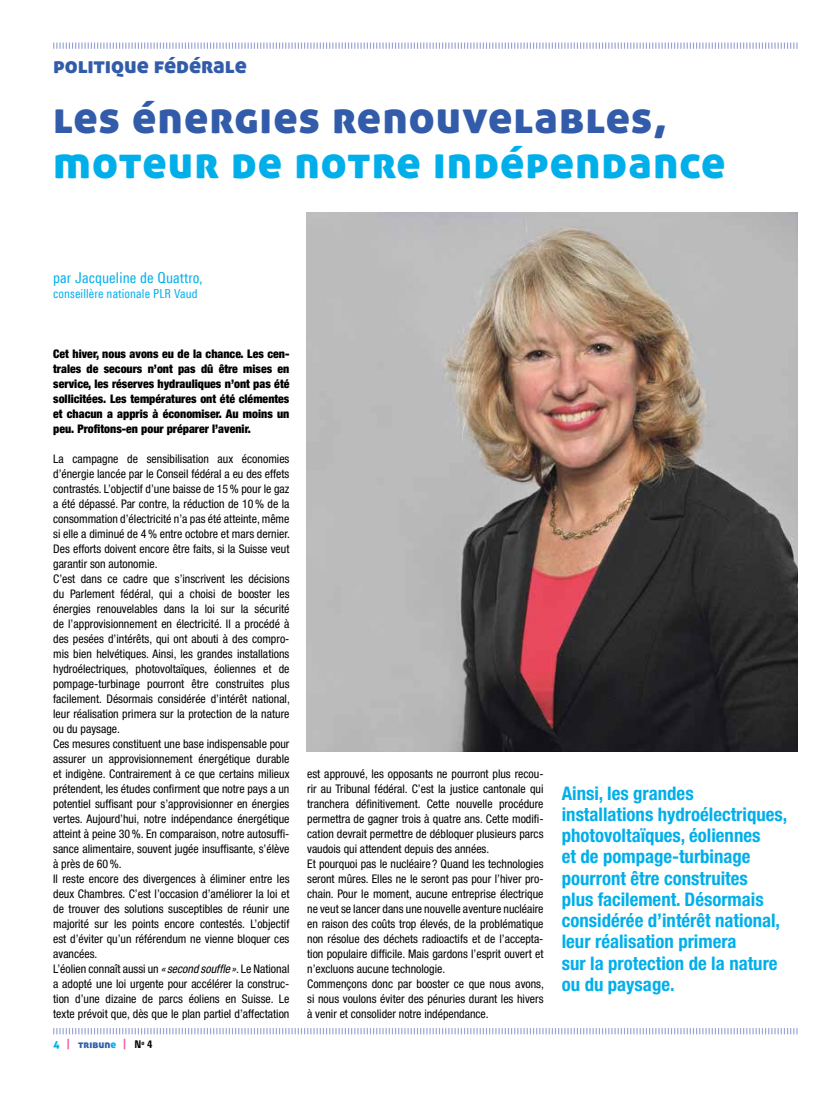
<style>
.page{position:relative;width:833px;height:1099px;background:#fff}
.page>*{position:absolute;margin:0;border:0;box-sizing:border-box;transform-origin:0 0}
.t1{font:45px "Aller Display";letter-spacing:.025em;color:#325caa}
.t2{font:45px "Aller Display";letter-spacing:.025em;color:#00afea}
.t3{font:22.5px "Aller Display";letter-spacing:-.005em;color:#325caa}
.t4{font:700 condensed 18.75px/21.2px "Helvetica Neue LT Pro";color:#00afea}
.t5{font:15px "Linotype Univers 420 Cn";letter-spacing:.01em;color:#00afea}
.t6{font:12.5px "Linotype Univers 420 Cn";letter-spacing:.01em;color:#00afea}
.t7{font:condensed 11.88px/15px "Helvetica Neue LT Pro";color:#000}
.t8{font:900 condensed 11.88px/15px "Helvetica Neue LT Pro";color:#000;text-align:justify}
.t9{font:10.62px "Aller Display";color:#325caa}
.s1{font-style:italic}
.s2{color:#00afea}
.s3{font-family:"Linotype Univers 720 Cn";font-weight:800;color:#f3519d}
.s4{font-family:"Linotype Univers 720 Cn";font-weight:800;color:#000}
</style>
<div class="page">
<svg style="left:53px;top:42px;width:745px;height:7px"></svg>
<svg style="left:53px;top:1028px;width:745px;height:7px"></svg>
<img style="left:306px;top:213px;width:491px;height:538px">
<h2 class="t3" style="left:53px;top:50px;width:195px">politique fédérale</h2>
<h1 class="t1" style="left:53px;top:88px;width:615px">les énergies renouvelables,</h1>
<h1 class="t2" style="left:53px;top:133px;width:674px">moteur de notre indépendance</h1>
<p class="t5" style="left:53px;top:268px;width:151px">par Jacqueline de Quattro,</p>
<p class="t6" style="left:53px;top:286px;width:146px">conseillère nationale PLR Vaud</p>
<p class="t8" style="left:53px;top:346px;width:238px">Cet hiver, nous avons eu de la chance. Les cen&shy;trales de secours n’ont pas dû être mises en service, les réserves hydrauliques n’ont pas été sollicitées. Les températures ont été clémentes et chacun a appris à économiser. Au moins un peu. Profitons-en pour préparer l’avenir.</p>
<p class="t7" style="left:53px;top:451px;width:238px">La campagne de sensibilisation aux économies d’énergie lancée par le Conseil fédéral a eu des effets contrastés. L’objectif d’une baisse de 15% pour le gaz a été dépassé. Par contre, la réduction de 10% de la consommation d’électricité n’a pas été atteinte, même si elle a diminué de 4% entre octobre et mars dernier.<br>Des efforts doivent encore être faits, si la Suisse veut garantir son autonomie.<br>C’est dans ce cadre que s’inscrivent les décisions du Parlement fédéral, qui a choisi de booster les énergies renouvelables dans la loi sur la sécurité de l’approvisionnement en électricité. Il a procédé à des pesées d’intérêts, qui ont abouti à des compro&shy;mis bien helvétiques. Ainsi, les grandes installations hydroélectriques, photovoltaïques, éoliennes et de pompage-turbinage pourront être construites plus facilement. Désormais considérée d’intérêt national, leur réalisation primera sur la protection de la nature ou du paysage.<br>Ces mesures constituent une base indispensable pour assurer un approvisionnement énergétique durable et indigène. Contrairement à ce que certains milieux prétendent, les études confirment que notre pays a un potentiel suffisant pour s’approvisionner en énergies vertes. Aujourd’hui, notre indépendance énergétique atteint à peine 30%. En comparaison, notre autosuffi&shy;sance alimentaire, souvent jugée insuffisante, s’élève à près de 60%.<br>Il reste encore des divergences à éliminer entre les deux Chambres. C’est l’occasion d’améliorer la loi et de trouver des solutions susceptibles de réunir une majorité sur les points encore contestés. L’objectif est d’éviter qu’un référendum ne vienne bloquer ces avancées.<br>L’éolien connaît aussi un <span class="s1">« second souffle »</span>. Le National a adopté une loi urgente pour accélérer la construc&shy;tion d’une dizaine de parcs éoliens en Suisse. Le texte prévoit que, dès que le plan partiel d’affectation</p>
<p class="t9" style="left:53px;top:1037px;width:101px"><span class="s2">4</span> <span class="s3">|</span> tribun<span class="s2">e</span> <span class="s3">|</span> <span class="s4">N</span> <sup>o</sup> <span class="s4">4</span></p>
<p class="t7" style="left:307px;top:766px;width:238px">est approuvé, les opposants ne pourront plus recou&shy;rir au Tribunal fédéral. C’est la justice cantonale qui tranchera définitivement. Cette nouvelle procédure permettra de gagner trois à quatre ans. Cette modifi&shy;cation devrait permettre de débloquer plusieurs parcs vaudois qui attendent depuis des années.<br>Et pourquoi pas le nucléaire ? Quand les technologies seront mûres. Elles ne le seront pas pour l’hiver pro&shy;chain. Pour le moment, aucune entreprise électrique ne veut se lancer dans une nouvelle aventure nucléaire en raison des coûts trop élevés, de la problématique non résolue des déchets radioactifs et de l’accepta&shy;tion populaire difficile. Mais gardons l’esprit ouvert et n’excluons aucune technologie.<br>Commençons donc par booster ce que nous avons, si nous voulons éviter des pénuries durant les hivers à venir et consolider notre indépendance.</p>
<p class="t4" style="left:562px;top:782px;width:227px">Ainsi, les grandes installations hydroélectriques, photovoltaïques, éoliennes<br>et de pompage-turbinage pourront être construites<br>plus facilement. Désormais considérée d’intérêt national, leur réalisation primera<br>sur la protection de la nature ou du paysage.</p>
</div>
